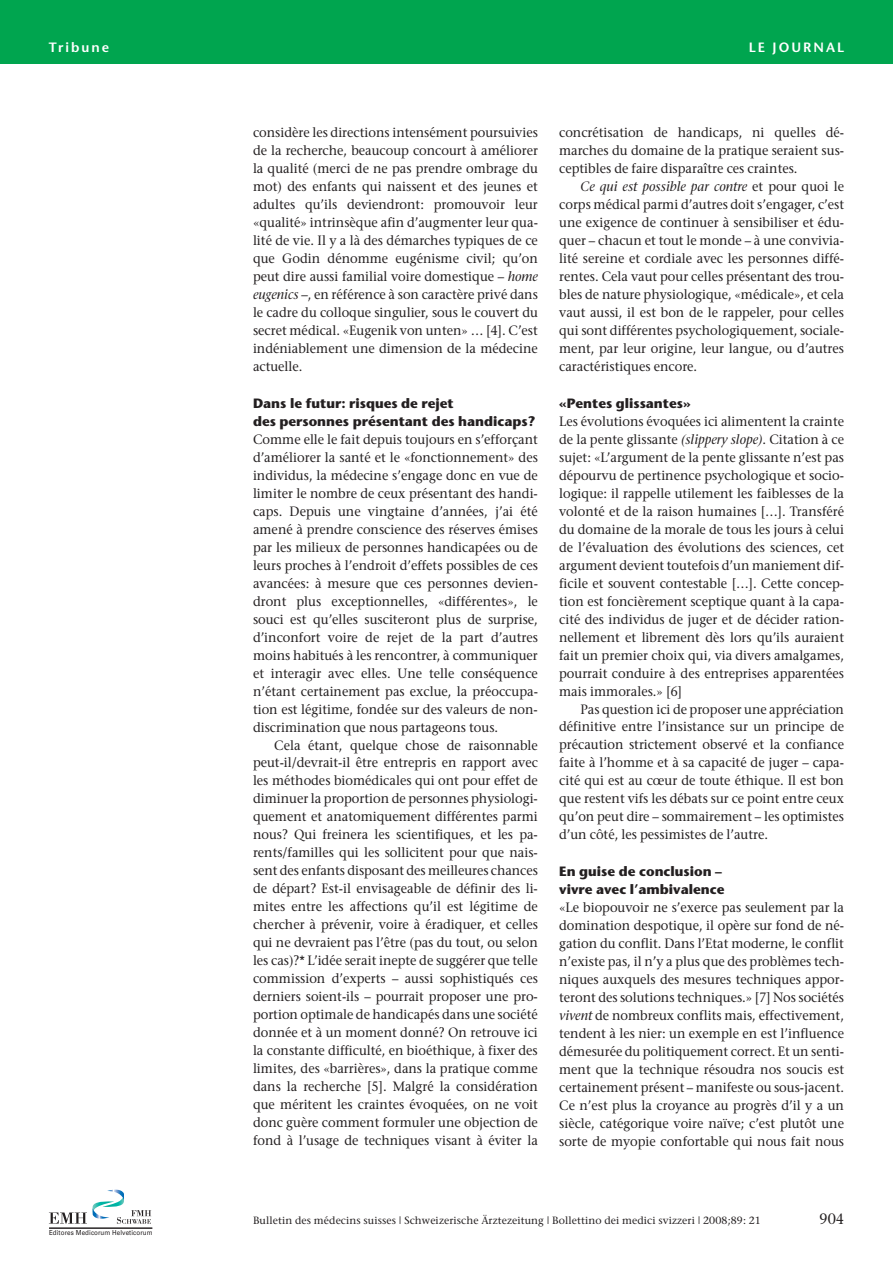
<style>
.page{position:relative;width:893px;height:1263px;background:#fff}
.page>*{position:absolute;margin:0;border:0;box-sizing:border-box;transform-origin:0 0}
.t1{font:15px "Stone Serif";color:#231f20;scale:.95 1}
.t2{font:13.5px/18px "Stone Serif";color:#231f20;text-align:justify;scale:.95 1}
.t3{font:700 13.5px/18px "Stone Sans";color:#231f20}
.t4{font:600 13.5px "Stone Sans";letter-spacing:.15em;color:#fff}
.t5{font:10.5px "Stone Serif";letter-spacing:.01em;color:#231f20}
.t6{font:6.9px "Univers";letter-spacing:.015em;color:#231f20;scale:.9 1}
.s1{font-style:italic}
</style>
<div class="page">
<div style="left:0;top:0;width:893px;height:64px;background:#00a54f"></div>
<svg style="left:49px;top:1189px;width:102px;height:35px"></svg>
<hr style="left:49px;top:1228px;width:103px;height:1px;background:#231f20">
<p class="t4" style="left:49px;top:42px;width:62px">Tribune</p>
<p class="t4" style="left:749px;top:42px;width:97px">LE JOURNAL</p>
<p class="t2" style="left:253px;top:125px;width:301px">considère les directions intensément poursuivies de la recherche, beaucoup concourt à améliorer la qualité (merci de ne pas prendre ombrage du mot) des enfants qui naissent et des jeunes et adultes qu’ils deviendront: promouvoir leur «qualité» intrinsèque afin d’augmenter leur qua&shy;lité de vie. Il y a là des démarches typiques de ce que Godin dénomme eugénisme civil; qu’on peut dire aussi familial voire domestique – <span class="s1">home eugenics –</span>, en référence à son caractère privé dans le cadre du colloque singulier, sous le couvert du secret médical. «Eugenik von unten» … [4]. C’est indéniablement une dimension de la médecine actuelle.</p>
<p class="t3" style="left:253px;top:395px;width:284px">Dans le futur: risques de rejet<br>des personnes présentant des handicaps?</p>
<p class="t2" style="left:253px;top:431px;width:301px">Comme elle le fait depuis toujours en s’efforçant d’améliorer la santé et le «fonctionnement» des individus, la médecine s’engage donc en vue de limiter le nombre de ceux présentant des handi&shy;caps. Depuis une vingtaine d’années, j’ai été amené à prendre conscience des réserves émises par les milieux de personnes handicapées ou de leurs proches à l’endroit d’effets possibles de ces avancées: à mesure que ces personnes devien&shy;dront plus exceptionnelles, «différentes», le souci est qu’elles susciteront plus de surprise, d’inconfort voire de rejet de la part d’autres moins habitués à les rencontrer, à communiquer et interagir avec elles. Une telle conséquence n’étant certainement pas exclue, la pré occupa&shy;tion est légitime, fondée sur des valeurs de non&shy;discrimination que nous partageons tous.</p>
<p class="t2" style="left:253px;top:737px;width:301px;text-indent:21px">Cela étant, quelque chose de raisonnable peut-il/devrait-il être entrepris en rapport avec les méthodes biomédicales qui ont pour effet de diminuer la proportion de personnes physiologi&shy;quement et anatomiquement différentes parmi nous? Qui freinera les scientifiques, et les pa&shy;rents/familles qui les sollicitent pour que nais&shy;sent des enfants disposant des meilleures chances de départ? Est-il envisageable de définir des li&shy;mites entre les affections qu’il est légitime de chercher à prévenir, voire à éradiquer, et celles qui ne devraient pas l’être (pas du tout, ou selon les cas)?* L’idée serait inepte de suggérer que telle commission d’experts – aussi sophistiqués ces derniers soient-ils – pourrait proposer une pro&shy;portion optimale de handicapés dans une société donnée et à un moment donné? On retrouve ici la constante difficulté, en bioéthique, à fixer des limites, des «barrières», dans la pratique comme dans la recherche [5]. Malgré la considération que méritent les craintes évoquées, on ne voit donc guère comment formuler une objection de fond à l’usage de techniques visant à éviter la</p>
<p class="t2" style="left:559px;top:125px;width:301px">concrétisation de handicaps, ni quelles dé&shy;marches du domaine de la pratique seraient sus&shy;ceptibles de faire disparaître ces craintes.</p>
<p class="t2" style="left:559px;top:179px;width:301px;text-indent:21px"><span class="s1">Ce qui est possible par contre</span> et pour quoi le corps médical parmi d’autres doit s’engager, c’est une exigence de continuer à sensibiliser et édu&shy;quer – chacun et tout le monde – à une convivia&shy;lité sereine et cordiale avec les personnes diffé&shy;rentes. Cela vaut pour celles présentant des trou&shy;bles de nature physiologique, «médicale», et cela vaut aussi, il est bon de le rappeler, pour celles qui sont différentes psychologiquement, sociale&shy;ment, par leur origine, leur langue, ou d’autres caractéristiques encore.</p>
<p class="t3" style="left:559px;top:395px;width:133px">«Pentes glissantes»</p>
<p class="t2" style="left:559px;top:413px;width:301px">Les évolutions évoquées ici alimentent la crainte de la pente glissante <span class="s1">(slippery slope)</span>. Citation à ce sujet: «L’argument de la pente glissante n’est pas dépourvu de pertinence psychologique et socio&shy;logique: il rappelle utilement les faiblesses de la volonté et de la raison humaines […]. Transféré du domaine de la morale de tous les jours à celui de l’évaluation des évolutions des sciences, cet argument devient toutefois d’un maniement dif&shy;ficile et souvent contestable […]. Cette concep&shy;tion est foncièrement sceptique quant à la capa&shy;cité des individus de juger et de décider ration&shy;nellement et librement dès lors qu’ils auraient fait un premier choix qui, via divers amalgames, pourrait conduire à des entreprises apparentées mais immorales.» [6]</p>
<p class="t2" style="left:559px;top:701px;width:301px;text-indent:21px">Pas question ici de proposer une appréciation définitive entre l’insistance sur un principe de précaution strictement observé et la confiance faite à l’homme et à sa capacité de juger – capa&shy;cité qui est au cœur de toute éthique. Il est bon que restent vifs les débats sur ce point entre ceux qu’on peut dire – sommairement – les optimistes d’un côté, les pessimistes de l’autre.</p>
<p class="t3" style="left:559px;top:863px;width:167px">En guise de conclusion – vivre avec l’ambivalence</p>
<p class="t2" style="left:559px;top:899px;width:301px">«Le biopouvoir ne s’exerce pas seulement par la domination despotique, il opère sur fond de né&shy;gation du conflit. Dans l’Etat moderne, le conflit n’existe pas, il n’y a plus que des problèmes tech&shy;niques auxquels des mesures techniques appor&shy;teront des solutions techniques.» [7] Nos sociétés <span class="s1">vivent</span> de nombreux conflits mais, effectivement, tendent à les nier: un exemple en est l’influence démesurée du politiquement correct. Et un senti&shy;ment que la technique résoudra nos soucis est certainement présent – manifeste ou sous-jacent.<br>Ce n’est plus la croyance au progrès d’il y a un siècle, catégorique voire naïve; c’est plutôt une sorte de myopie confortable qui nous fait nous</p>
<p class="t6" style="left:49px;top:1229px;width:117px">Editores Medicorum Helveticorum</p>
<p class="t5" style="left:253px;top:1216px;width:509px">Bulletin des médecins suisses | Schweizerische Ärztezeitung | Bollettino dei medici svizzeri | 2008;89: 21</p>
<p class="t1" style="left:819px;top:1213px;width:27px">904</p>
</div>
